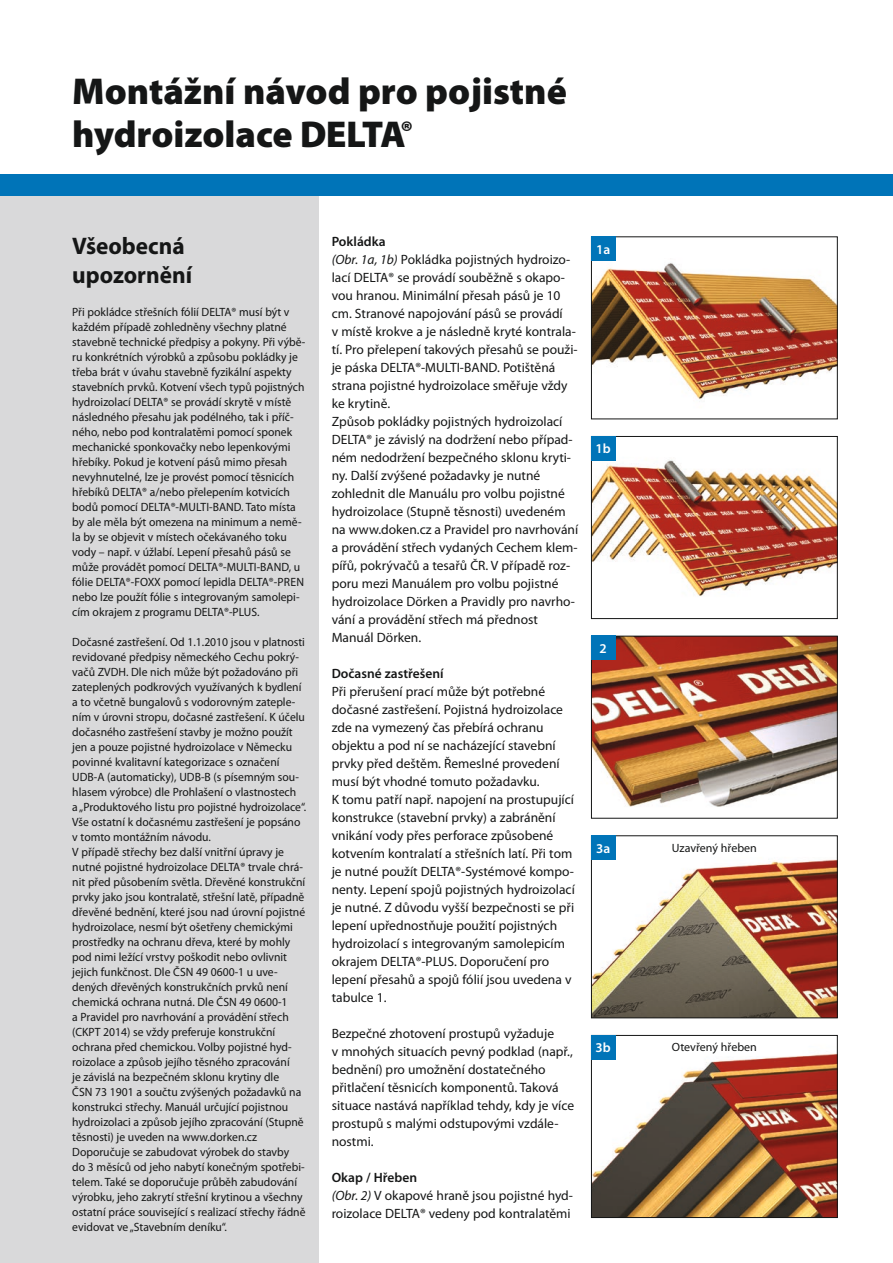
<style>
.page{position:relative;width:893px;height:1263px;background:#fff}
.page>*{position:absolute;margin:0;border:0;box-sizing:border-box;transform-origin:0 0}
.Head_26_28_Bl{font:900 37.5px/43.5px "Myriad Pro Doerken";color:#151616}
.Dörken_Copy{font:700 24px/28.5px "Myriad Pro Doerken";color:#151616}
.Fliess_9_12_GR_Abn{font:13.5px/18px "Myriad Pro Doerken";color:#151616}
.Fliess_9_12_GR_Abn-2{font:600 13.5px "Myriad Pro Doerken";color:#151616}
.Bildnummer_9_10_8_Sb{font:600 13.5px "Myriad Pro Doerken";color:#fff}
.Dörken_Copy-2{font:12px/15px "Myriad Pro Doerken";color:#151616}
.Bildbeschriftung_8_9{font:12px "Myriad Pro Doerken";color:#151616}
.s1{font-family:"Delta Myriad Pro"}
.s2{font-weight:600}
.s3{font-style:italic}
</style>
<div class="page">
<div style="left:0;top:185px;width:319px;height:1078px;background:#d9d9da"></div>
<div style="left:0;top:174px;width:893px;height:22px;background:#0074b8"></div>
<img style="left:593px;top:238px;width:243px;height:162px">
<div style="left:591px;top:236px;width:247px;height:183px;border:1px solid #151616"></div>
<img style="left:593px;top:438px;width:243px;height:159px">
<div style="left:591px;top:436px;width:247px;height:183px;border:1px solid #151616"></div>
<img style="left:593px;top:638px;width:243px;height:169px">
<div style="left:591px;top:636px;width:247px;height:183px;border:1px solid #151616"></div>
<img style="left:593px;top:837px;width:243px;height:179px">
<div style="left:591px;top:835px;width:247px;height:183px;border:1px solid #151616"></div>
<img style="left:593px;top:1037px;width:243px;height:179px">
<div style="left:591px;top:1035px;width:247px;height:183px;border:1px solid #151616"></div>
<div style="left:591px;top:236px;width:24px;height:25px;background:#0074b8"></div>
<div style="left:591px;top:436px;width:24px;height:24px;background:#0074b8"></div>
<div style="left:591px;top:636px;width:24px;height:24px;background:#0074b8"></div>
<div style="left:591px;top:835px;width:24px;height:25px;background:#0074b8"></div>
<div style="left:591px;top:1035px;width:24px;height:24px;background:#0074b8"></div>
<p class="Head_26_28_Bl" style="left:72px;top:68px;width:496px">Montážní návod pro pojistné hydroizolace <span class="s1">DELTA®</span></p>
<p class="Dörken_Copy" style="left:72px;top:231px;width:121px">Všeobecná upozornění</p>
<p class="Dörken_Copy-2" style="left:72px;top:304px;width:235px">Při pokládce střešních fólií DELTA® musí být v každém případě zohledněny všechny platné stavebně technické předpisy a pokyny. Při výbě&shy;ru konkrétních výrobků a způsobu pokládky je třeba brát v úvahu stavebně fyzikální aspekty stavebních prvků. Kotvení všech typů pojistných hydroizolací DELTA® se provádí skrytě v místě následného přesahu jak podélného, tak i příč&shy;ného, nebo pod kontralatěmi pomocí sponek mechanické sponkovačky nebo lepenkovými hřebíky. Pokud je kotvení pásů mimo přesah nevyhnutelné, lze je provést pomocí těsnicích hřebíků DELTA® a/nebo přelepením kotvicích bodů pomocí DELTA®-MULTI-BAND. Tato místa by ale měla být omezena na minimum a nemě&shy;la by se objevit v místech očekávaného toku vody – např. v úžlabí. Lepení přesahů pásů se může provádět pomocí DELTA®-MULTI-BAND, u fólie DELTA®-FOXX pomocí lepidla DELTA®-PREN nebo lze použít fólie s integrovaným samolepi&shy;cím okrajem z programu DELTA®-PLUS.</p>
<p class="Dörken_Copy-2" style="left:72px;top:634px;width:235px">Dočasné zastřešení. Od 1.1.2010 jsou v platnosti revidované předpisy německého Cechu pokrý&shy;vačů ZVDH. Dle nich může být požadováno při zateplených podkrových využívaných k bydlení a to včetně bungalovů s vodorovným zateple&shy;ním v úrovni stropu, dočasné zastřešení. K účelu dočasného zastřešení stavby je možno použít jen a pouze pojistné hydroizolace v Německu povinné kvalitavní kategorizace s označení UDB-A (automaticky), UDB-B (s písemným sou&shy;hlasem výrobce) dle Prohlašení o vlastnostech<br>a „Produktového listu pro pojistné hydroizolace“.</p>
<p class="Dörken_Copy-2" style="left:72px;top:814px;width:230px">Vše ostatní k dočasnému zastřešení je popsáno v tomto montážním návodu.</p>
<p class="Dörken_Copy-2" style="left:72px;top:844px;width:234px">V případě střechy bez další vnitřní úpravy je nutné pojistné hydroizolace DELTA® trvale chrá&shy;nit před působením světla. Dřevěné konstrukční prvky jako jsou kontralatě, střešní latě, případně dřevěné bednění, které jsou nad úrovní pojistné hydroizolace, nesmí být ošetřeny chemickými prostředky na ochranu dřeva, které by mohly pod nimi ležící vrstvy poškodit nebo ovlivnit jejich funkčnost. Dle ČSN 49 0600-1 u uve&shy;dených dřevěných konstrukčních prvků není chemická ochrana nutná. Dle ČSN 49 0600-1<br>a Pravidel pro navrhování a provádění střech (CKPT 2014) se vždy preferuje konstrukční ochrana před chemickou. Volby pojistné hyd&shy;roizolace a způsob jejího těsného zpracování<br>je závislá na bezpečném sklonu krytiny dle<br>ČSN 73 1901 a součtu zvýšených požadavků na konstrukci střechy. Manuál určující pojistnou hydroizolaci a způsob jejího zpracování (Stupně těsnosti) je uveden na www.dorken.cz</p>
<p class="Dörken_Copy-2" style="left:72px;top:1144px;width:235px">Doporučuje se zabudovat výrobek do stavby<br>do 3 měsíců od jeho nabytí konečným spotřebi&shy;telem. Také se doporučuje průběh zabudování výrobku, jeho zakrytí střešní krytinou a všechny ostatní práce související s realizací střechy řádně evidovat ve „Stavebním deníku“.</p>
<p class="Fliess_9_12_GR_Abn" style="left:332px;top:232px;width:248px"><span class="s2">Pokládka<br></span><span class="s3">(Obr. 1a, 1b)</span> Pokládka pojistných hydroizo&shy;lací DELTA® se provádí souběžně s okapo&shy;vou hranou. Minimální přesah pásů je 10 cm. Stranové napojování pásů se provádí<br>v místě krokve a je následně kryté kontrala&shy;tí. Pro přelepení takových přesahů se použi&shy;je páska DELTA®-MULTI-BAND. Potištěná strana pojistné hydroizolace směřuje vždy ke krytině.</p>
<p class="Fliess_9_12_GR_Abn" style="left:332px;top:412px;width:248px">Způsob pokládky pojistných hydroizolací DELTA® je závislý na dodržení nebo případ&shy;ném nedodržení bezpečného sklonu kryti&shy;ny. Další zvýšené požadavky je nutné zohlednit dle Manuálu pro volbu pojistné hydroizolace (Stupně těsnosti) uvedeném na www.doken.cz a Pravidel pro navrhování a provádění střech vydaných Cechem klem&shy;pířů, pokrývačů a tesařů ČR. V případě roz&shy;poru mezi Manuálem pro volbu pojistné hydroizolace Dörken a Pravidly pro navrho&shy;vání a provádění střech má přednost Manuál Dörken.</p>
<p class="Fliess_9_12_GR_Abn-2" style="left:332px;top:665px;width:113px">Dočasné zastřešení</p>
<p class="Fliess_9_12_GR_Abn" style="left:332px;top:682px;width:245px">Při přerušení prací může být potřebné dočasné zastřešení. Pojistná hydroizolace zde na vymezený čas přebírá ochranu objektu a pod ní se nacházející stavební prvky před deštěm. Řemeslné provedení musí být vhodné tomuto požadavku.<br>K tomu patří např. napojení na prostupující konstrukce (stavební prvky) a zabránění vnikání vody přes perforace způsobené kotvením kontralatí a střešních latí. Při tom je nutné použít DELTA®-Systémové kompo&shy;nenty. Lepení spojů pojistných hydroizolací je nutné. Z důvodu vyšší bezpečnosti se při lepení upřednostňuje použití pojistných hydroizolací s integrovaným samolepicím okrajem DELTA®-PLUS. Doporučení pro lepení přesahů a spojů fólií jsou uvedena v tabulce 1.</p>
<p class="Fliess_9_12_GR_Abn" style="left:332px;top:1024px;width:244px">Bezpečné zhotovení prostupů vyžaduje<br>v mnohých situacích pevný podklad (např., bednění) pro umožnění dostatečného přitlačení těsnicích komponentů. Taková situace nastává například tehdy, kdy je více prostupů s malými odstupovými vzdále&shy;nostmi.</p>
<p class="Fliess_9_12_GR_Abn" style="left:332px;top:1168px;width:243px"><span class="s2">Okap / Hřeben<br></span><span class="s3">(Obr. 2)</span> V okapové hraně jsou pojistné hyd&shy;roizolace DELTA® vedeny pod kontralatěmi</p>
<p class="Bildnummer_9_10_8_Sb" style="left:596px;top:240px;width:16px">1a</p>
<p class="Bildnummer_9_10_8_Sb" style="left:596px;top:440px;width:17px">1b</p>
<p class="Bildnummer_9_10_8_Sb" style="left:600px;top:640px;width:9px">2</p>
<p class="Bildnummer_9_10_8_Sb" style="left:596px;top:839px;width:16px">3a</p>
<p class="Bildnummer_9_10_8_Sb" style="left:596px;top:1039px;width:17px">3b</p>
<p class="Bildbeschriftung_8_9" style="left:672px;top:840px;width:87px">Uzavřený hřeben</p>
<p class="Bildbeschriftung_8_9" style="left:672px;top:1040px;width:86px">Otevřený hřeben</p>
</div>
